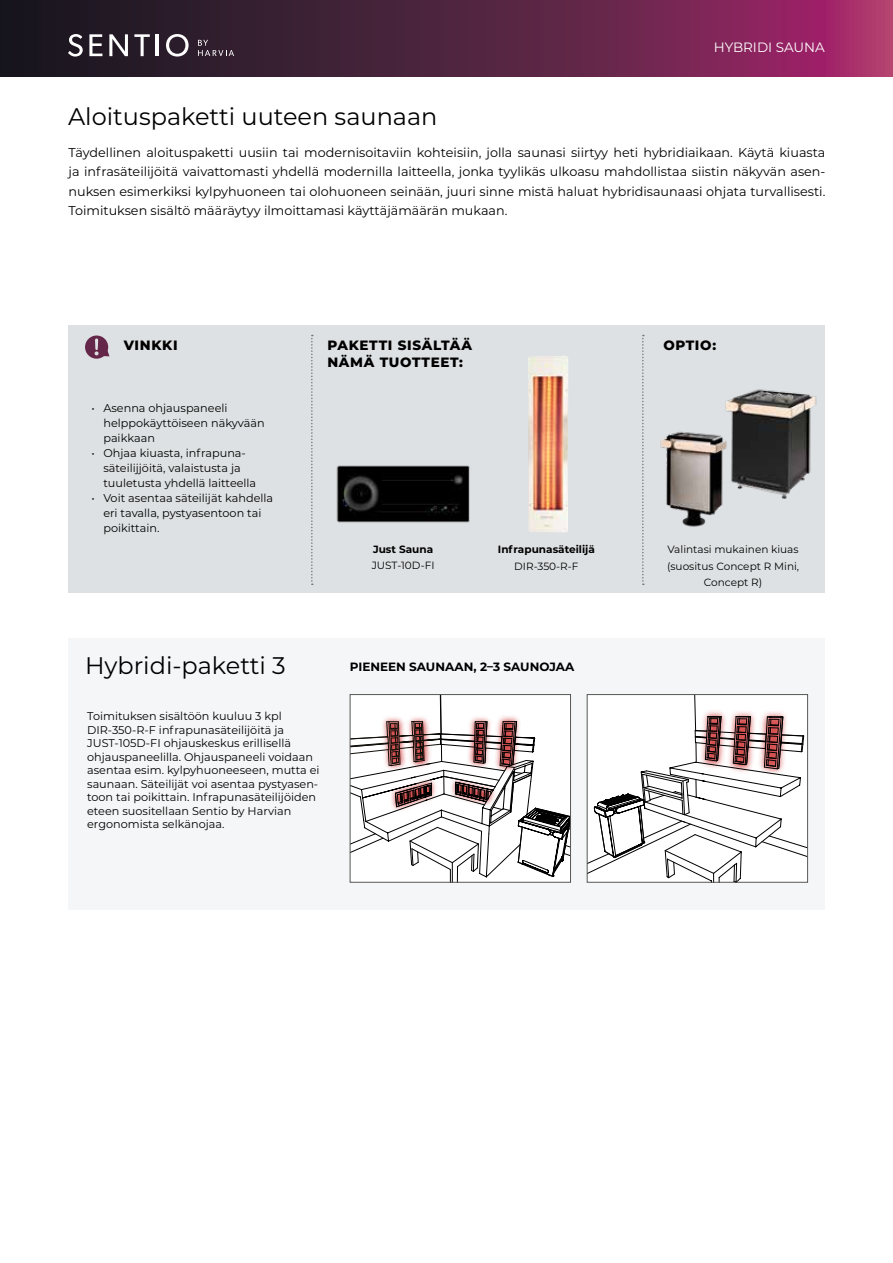
<style>
.page{position:relative;width:893px;height:1263px;background:#fff}
.page>*{position:absolute;margin:0;border:0;box-sizing:border-box;transform-origin:0 0}
.t1{font:24px "Montserrat";color:#000}
.t2{font:800 13.5px/16.2px "Montserrat";letter-spacing:.05em;color:#000}
.t3{font:13.5px "Montserrat";color:#fff}
.t4{font:12.75px/19.5px "Montserrat";color:#000;text-align:justify}
.t5{font:700 12px "Montserrat";color:#000}
.t6{font:11.25px/13.5px "Montserrat";color:#000}
.t7{font:10.5px/16.5px "Montserrat";color:#000;text-align:center}
.t8{font:700 10.5px "Montserrat";color:#000}
</style>
<div class="page">
<div style="left:68px;top:325px;width:757px;height:268px;background:#dee1e3"></div>
<img style="left:528px;top:356px;width:40px;height:176px">
<img style="left:336px;top:465px;width:134px;height:58px">
<img style="left:660px;top:431px;width:64px;height:96px">
<img style="left:724px;top:389px;width:93px;height:110px">
<div style="left:68px;top:638px;width:757px;height:272px;background:#f5f6f7"></div>
<svg style="left:587px;top:694px;width:221px;height:188px"></svg>
<svg style="left:350px;top:694px;width:220px;height:188px"></svg>
<div style="left:85px;top:335px;width:23px;height:24px;background:#642749;border-radius:50%"></div>
<svg style="left:95px;top:338px;width:14px;height:18px"></svg>
<svg style="left:311px;top:335px;width:2px;height:250px"></svg>
<svg style="left:642px;top:335px;width:2px;height:250px"></svg>
<svg style="left:0;top:0;width:893px;height:77px"></svg>
<svg style="left:68px;top:34px;width:15px;height:23px"></svg>
<svg style="left:89px;top:34px;width:13px;height:22px"></svg>
<svg style="left:109px;top:34px;width:19px;height:22px"></svg>
<svg style="left:134px;top:34px;width:16px;height:22px"></svg>
<hr style="left:156px;top:34px;width:3px;height:22px;background:#fff">
<svg style="left:166px;top:34px;width:23px;height:23px"></svg>
<svg style="left:198px;top:40px;width:36px;height:16px"></svg>
<p class="t3" style="left:714px;top:38px;width:113px">HYBRIDI SAUNA</p>
<h1 class="t1" style="left:68px;top:100px;width:371px">Aloituspaketti uuteen saunaan</h1>
<p class="t4" style="left:69px;top:142px;width:758px">Täydellinen aloituspaketti uusiin tai modernisoitaviin kohteisiin, jolla saunasi siirtyy heti hybridiaikaan. Käytä kiuasta ja infrasäteilijöitä vaivattomasti yhdellä modernilla laitteella, jonka tyylikäs ulkoasu mahdollistaa siistin näkyvän asen&shy;nuksen esimerkiksi kylpyhuoneen tai olohuoneen seinään, juuri sinne mistä haluat hybridisaunaasi ohjata turvallisesti.<br>Toimituksen sisältö määräytyy ilmoittamasi käyttäjämäärän mukaan.</p>
<p class="t2" style="left:124px;top:337px;width:55px">VINKKI</p>
<p class="t2" style="left:327px;top:337px;width:146px">PAKETTI SISÄLTÄÄ<br>NÄMÄ TUOTTEET:</p>
<p class="t2" style="left:663px;top:337px;width:54px">OPTIO:</p>
<p class="t6" style="left:103px;top:400px;width:163px;line-height:15px;text-indent:-12px">• Asenna ohjauspaneeli helppokäyttöiseen näkyvään paikkaan</p>
<p class="t6" style="left:103px;top:445px;width:154px;line-height:15px;text-indent:-12px">• Ohjaa kiuasta, infrapuna&shy;säteilijjöitä, valaistusta ja tuuletusta yhdellä laitteella</p>
<p class="t6" style="left:103px;top:490px;width:171px;line-height:15px;text-indent:-12px">• Voit asentaa säteilijät kahdella eri tavalla, pystyasentoon tai poikittain.</p>
<p class="t8" style="left:373px;top:541px;width:62px">Just Sauna</p>
<p class="t7" style="left:372px;top:557px;width:64px">JUST-10D-FI</p>
<p class="t8" style="left:498px;top:542px;width:98px">Infrapunasäteilijä</p>
<p class="t7" style="left:514px;top:557px;width:66px">DIR-350-R-F</p>
<h1 class="t1" style="left:85px;top:649px;width:202px">Hybridi-paketti 3</h1>
<p class="t5" style="left:350px;top:658px;width:226px">PIENEEN SAUNAAN, 2–3 SAUNOJAA</p>
<p class="t6" style="left:87px;top:709px;width:234px">Toimituksen sisältöön kuuluu 3 kpl DIR-350-R-F infrapunasäteilijöitä ja JUST-105D-FI ohjauskeskus erillisellä ohjauspaneelilla. Ohjauspaneeli voidaan asentaa esim. kylpyhuoneeseen, mutta ei saunaan. Säteilijät voi asentaa pystyasen&shy;toon tai poikittain. Infrapunasäteilijöiden eteen suositellaan Sentio by Harvian ergonomista selkänojaa.</p>
<p class="t7" style="left:667px;top:541px;width:134px">Valintasi mukainen kiuas (suositus Concept R Mini,<br>Concept R)</p>
</div>
